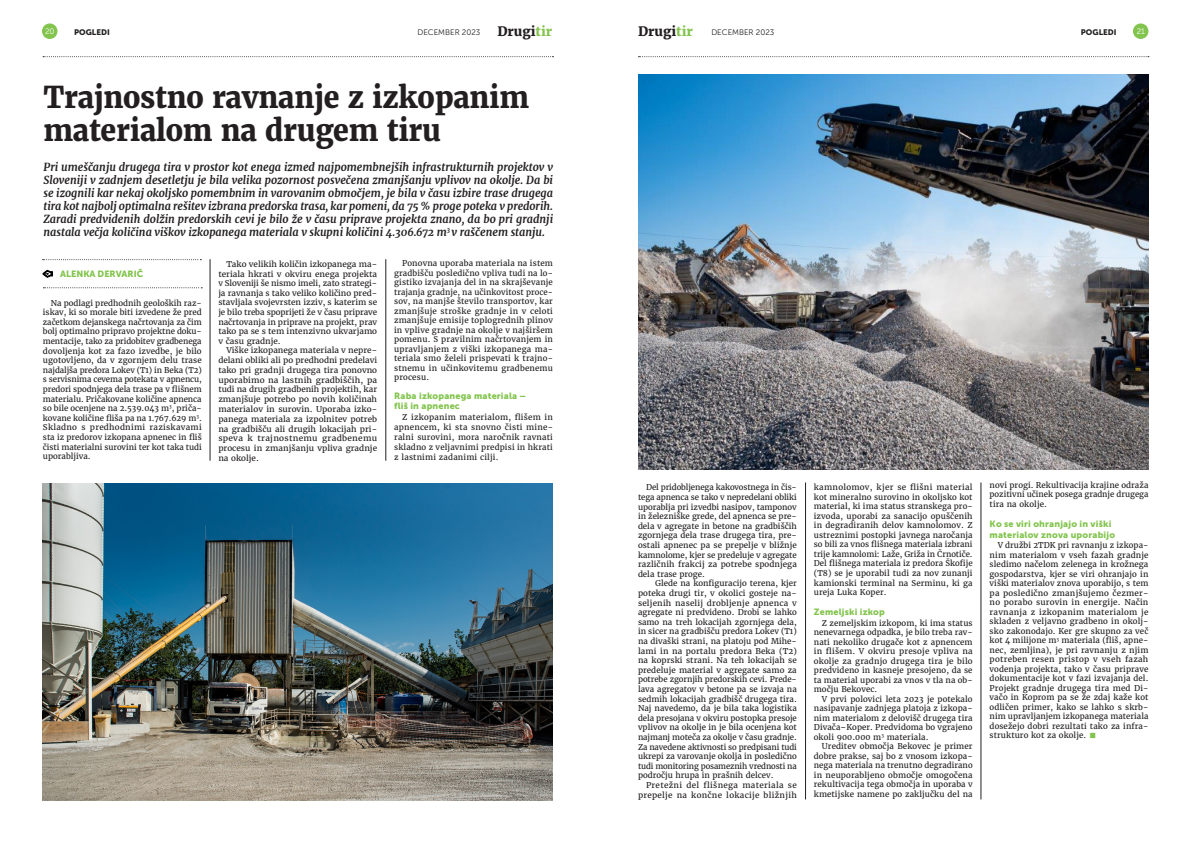
<style>
.page{position:relative;width:1191px;height:842px;background:#fff}
.page>*{position:absolute;margin:0;border:0;box-sizing:border-box;transform-origin:0 0}
.NASLOV_članka{font:800 30px/33px "Merriweather";letter-spacing:-.01em;color:#231f20;scale:.95 1}
.Paragraph_Style15{font:18px "Minion Pro";color:#82c44d}
.t1{font:800 13px "Merriweather";color:#231f20}
.Paragraph_Style15-2{font:italic 700 11px/13px "Merriweather";color:#231f20;text-align:justify}
.NASLOV_članka-2{font:9px/10.8px "Museo Sans 900";letter-spacing:.02em;color:#82c44d}
.NASLOV_članka-3{font:9px "Museo Sans 900";color:#82c44d}
.Paragraph_Style15-3{font:8px/9.5px "Merriweather";letter-spacing:.01em;color:#231f20;text-align:justify}
.Paragraph_Style15-4{font:8px/9.6px "Merriweather";letter-spacing:.035em;color:#231f20;text-align:right}
.t2{font:8px "Museo Sans 300";color:#231f20}
.NASLOV_članka-4{font:8px "Museo Sans 900";color:#231f20}
.t3{font:8px "Museo Sans 300";color:#fff}
.s1{color:#82c44d}
</style>
<div class="page">
<svg style="left:1133px;top:24px;width:15px;height:14px"></svg>
<svg style="left:43px;top:24px;width:14px;height:14px"></svg>
<svg style="left:638px;top:56px;width:511px;height:1px"></svg>
<svg style="left:43px;top:56px;width:510px;height:1px"></svg>
<img style="left:638px;top:75px;width:510px;height:394px">
<hr style="left:210px;top:259px;width:1px;height:202px;background:#231f20">
<hr style="left:385px;top:259px;width:1px;height:202px;background:#231f20">
<img style="left:43px;top:483px;width:510px;height:317px">
<svg style="left:43px;top:259px;width:158px;height:1px"></svg>
<svg style="left:43px;top:287px;width:159px;height:1px"></svg>
<svg style="left:43px;top:270px;width:10px;height:7px"></svg>
<hr style="left:805px;top:482px;width:1px;height:317px;background:#231f20">
<hr style="left:980px;top:482px;width:1px;height:317px;background:#231f20">
<p class="t2" style="left:417px;top:28px;width:64px">DECEMBER 2023</p>
<h3 class="t1" style="left:497px;top:23px;width:56px">Drugi<span class="s1">tir</span></h3>
<h3 class="t1" style="left:638px;top:23px;width:56px">Drugi<span class="s1">tir</span></h3>
<p class="t2" style="left:711px;top:28px;width:64px">DECEMBER 2023</p>
<p class="t3" style="left:45px;top:27px;width:11px">20</p>
<p class="NASLOV_članka-4" style="left:1080px;top:28px;width:37px">POGLEDI</p>
<p class="t3" style="left:1136px;top:27px;width:10px">21</p>
<p class="NASLOV_članka-4" style="left:74px;top:28px;width:37px">POGLEDI</p>
<p class="NASLOV_članka" style="left:44px;top:81px;width:512px">Trajnostno ravnanje z izkopanim materialom na drugem tiru</p>
<p class="Paragraph_Style15-2" style="left:44px;top:161px;width:511px">Pri umeščanju drugega tira v prostor kot enega izmed najpomembnejših infrastrukturnih projektov v Sloveniji v zadnjem desetletju je bila velika pozornost posvečena zmanjšanju vplivov na okolje. Da bi se izognili kar nekaj okoljsko pomembnim in varovanim območjem, je bila v času izbire trase drugega tira kot najbolj optimalna rešitev izbrana predorska trasa, kar pomeni, da 75 % proge poteka v predorih.<br>Zaradi predvidenih dolžin predorskih cevi je bilo že v času priprave projekta znano, da bo pri gradnji nastala večja količina viškov izkopanega materiala v skupni količini 4.306.672 m<sup>3</sup> v raščenem stanju.</p>
<p class="NASLOV_članka-3" style="left:60px;top:269px;width:85px">ALENKA DERVARIČ</p>
<p class="Paragraph_Style15-3" style="left:43px;top:298px;width:160px;text-indent:8px">Na podlagi predhodnih geoloških raz&shy;iskav, ki so morale biti izvedene že pred začetkom dejanskega načrtovanja za čim bolj optimalno pripravo projektne doku&shy;mentacije, tako za pridobitev gradbenega dovoljenja kot za fazo izvedbe, je bilo ugotovljeno, da v zgornjem delu trase najdaljša predora Lokev (T1) in Beka (T2) s servisnima cevema potekata v apnencu, predori spodnjega dela trase pa v flišnem materialu. Pričakovane količine apnenca so bile ocenjene na 2.539.043 m<sup>3</sup>, priča&shy;kovane količine fliša pa na 1.767.629 m<sup>3</sup>.<br>Skladno s predhodnimi raziskavami sta iz predorov izkopana apnenec in fliš čisti materialni surovini ter kot taka tudi uporabljiva.</p>
<p class="Paragraph_Style15-3" style="left:218px;top:259px;width:160px;text-indent:8px">Tako velikih količin izkopanega ma&shy;teriala hkrati v okviru enega projekta v Sloveniji še nismo imeli, zato strategi&shy;ja ravnanja s tako veliko količino pred&shy;stavljala svojevrsten izziv, s katerim se je bilo treba spoprijeti že v času priprave načrtovanja in priprave na projekt, prav tako pa se s tem intenzivno ukvarjamo v času gradnje.</p>
<p class="Paragraph_Style15-3" style="left:218px;top:346px;width:160px;line-height:9.8px;text-indent:8px">Viške izkopanega materiala v nepre&shy;delani obliki ali po predhodni predelavi tako pri gradnji drugega tira ponovno uporabimo na lastnih gradbiščih, pa tudi na drugih gradbenih projektih, kar zmanjšuje potrebo po novih količinah materialov in surovin. Uporaba izko&shy;panega materiala za izpolnitev potreb na gradbišču ali drugih lokacijah pri&shy;speva k trajnostnemu gradbenemu procesu in zmanjšanju vpliva gradnje na okolje.</p>
<p class="Paragraph_Style15-3" style="left:394px;top:258px;width:160px;text-indent:8px">Ponovna uporaba materiala na istem gradbišču posledično vpliva tudi na lo&shy;gistiko izvajanja del in na skrajševanje trajanja gradnje, na učinkovitost proce&shy;sov, na manjše število transportov, kar zmanjšuje stroške gradnje in v celoti zmanjšuje emisije toplogrednih plinov in vplive gradnje na okolje v najširšem pomenu. S pravilnim načrtovanjem in upravljanjem z viški izkopanega ma&shy;teriala smo želeli prispevati k trajno&shy;stnemu in učinkovitemu gradbenemu procesu.</p>
<p class="NASLOV_članka-2" style="left:394px;top:390px;width:133px">Raba izkopanega materiala –</p>
<p class="NASLOV_članka-2" style="left:394px;top:401px;width:67px">fliš in apnenec</p>
<p class="Paragraph_Style15-3" style="left:394px;top:412px;width:160px;line-height:10px;text-indent:8px">Z izkopanim materialom, flišem in apnencem, ki sta snovno čisti mine&shy;ralni surovini, mora naročnik ravnati skladno z veljavnimi predpisi in hkrati z lastnimi zadanimi cilji.</p>
<p class="Paragraph_Style15-3" style="left:638px;top:483px;width:160px;text-indent:8px">Del pridobljenega kakovostnega in čis&shy;tega apnenca se tako v nepredelani obliki uporablja pri izvedbi nasipov, tamponov in železniške grede, del apnenca se pre&shy;dela v agregate in betone na gradbiščih zgornjega dela trase drugega tira, pre&shy;ostali apnenec pa se prepelje v bližnje kamnolome, kjer se predeluje v agregate različnih frakcij za potrebe spodnjega dela trase proge.</p>
<p class="Paragraph_Style15-3" style="left:638px;top:579px;width:160px;text-indent:17px">Glede na konfiguracijo terena, kjer poteka drugi tir, v okolici gosteje na&shy;seljenih naselij drobljenje apnenca v agregate ni predvideno. Drobi se lahko samo na treh lokacijah zgornjega dela, in sicer na gradbišču predora Lokev (T1) na divaški strani, na platoju pod Mihe&shy;lami in na portalu predora Beka (T2) na koprski strani. Na teh lokacijah se predeluje material v agregate samo za potrebe zgornjih predorskih cevi. Prede&shy;lava agregatov v betone pa se izvaja na sedmih lokacijah gradbišč drugega tira.<br>Naj navedemo, da je bila taka logistika dela presojana v okviru postopka presoje vplivov na okolje in je bila ocenjena kot najmanj moteča za okolje v času gradnje.<br>Za navedene aktivnosti so predpisani tudi ukrepi za varovanje okolja in posledično tudi monitoring posameznih vrednosti na področju hrupa in prašnih delcev.</p>
<p class="Paragraph_Style15-4" style="left:638px;top:780px;width:160px">Pretežni del flišnega materiala se prepelje na končne lokacije bližnjih</p>
<p class="Paragraph_Style15-3" style="left:814px;top:483px;width:160px">kamnolomov, kjer se flišni material kot mineralno surovino in okoljsko kot material, ki ima status stranskega pro&shy;izvoda, uporabi za sanacijo opuščenih in degradiranih delov kamnolomov. Z ustreznimi postopki javnega naročanja so bili za vnos flišnega materiala izbrani trije kamnolomi: Laže, Griža in Črnotiče.<br>Del flišnega materiala iz predora Škofije (T8) se je uporabil tudi za nov zunanji kamionski terminal na Serminu, ki ga ureja Luka Koper.</p>
<p class="NASLOV_članka-2" style="left:814px;top:607px;width:73px">Zemeljski izkop</p>
<p class="Paragraph_Style15-3" style="left:814px;top:618px;width:160px;text-indent:8px">Z zemeljskim izkopom, ki ima status nenevarnega odpadka, je bilo treba rav&shy;nati nekoliko drugače kot z apnencem in flišem. V okviru presoje vpliva na okolje za gradnjo drugega tira je bilo predvideno in kasneje presojeno, da se ta material uporabi za vnos v tla na ob&shy;močju Bekovec.</p>
<p class="Paragraph_Style15-3" style="left:814px;top:694px;width:160px;text-indent:8px">V prvi polovici leta 2023 je potekalo nasipavanje zadnjega platoja z izkopa&shy;nim materialom z delovišč drugega tira Divača–Koper. Predvidoma bo vgrajeno okoli 900.000 m<sup>3</sup> materiala.</p>
<p class="Paragraph_Style15-3" style="left:814px;top:742px;width:160px;text-indent:8px">Ureditev območja Bekovec je primer dobre prakse, saj bo z vnosom izkopa&shy;nega materiala na trenutno degradirano in neuporabljeno območje omogočena rekultivacija tega območja in uporaba v kmetijske namene po zaključku del na</p>
<p class="Paragraph_Style15-3" style="left:989px;top:480px;width:160px">novi progi. Rekultivacija krajine odraža pozitivni učinek posega gradnje drugega tira na okolje.</p>
<p class="NASLOV_članka-2" style="left:989px;top:518px;width:127px">Ko se viri ohranjajo in viški materialov znova uporabijo</p>
<p class="Paragraph_Style15-3" style="left:989px;top:541px;width:160px;text-indent:8px">V družbi 2TDK pri ravnanju z izkopa&shy;nim materialom v vseh fazah gradnje sledimo načelom zelenega in krožnega gospodarstva, kjer se viri ohranjajo in viški materialov znova uporabijo, s tem pa posledično zmanjšujemo čezmer&shy;no porabo surovin in energije. Način ravnanja z izkopanim materialom je skladen z veljavno gradbeno in okolj&shy;sko zakonodajo. Ker gre skupno za več kot 4 milijone m<sup>3</sup> materiala (fliš, apne&shy;nec, zemljina), je pri ravnanju z njim potreben resen pristop v vseh fazah vodenja projekta, tako v času priprave dokumentacije kot v fazi izvajanja del.<br>Projekt gradnje drugega tira med Di&shy;vačo in Koprom pa se že zdaj kaže kot odličen primer, kako se lahko s skrb&shy;nim upravljanjem izkopanega materiala dosežejo dobri rezultati tako za infra&shy;strukturo kot za okolje.</p>
<p class="Paragraph_Style15" style="left:1089px;top:723px;width:9px">■</p>
</div>
